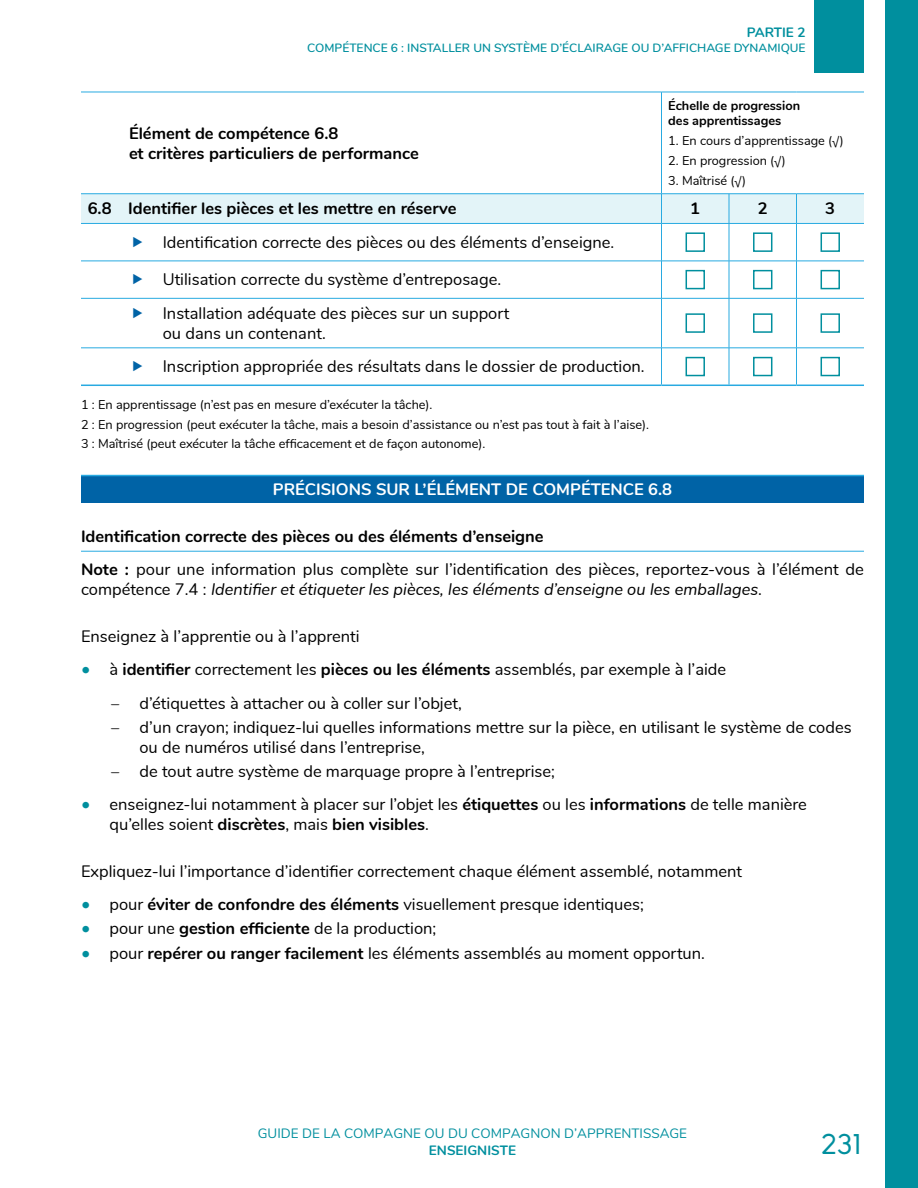
<style>
.page{position:relative;width:918px;height:1188px;background:#fff}
.page>*{position:absolute;margin:0;border:0;box-sizing:border-box;transform-origin:0 0}
.t1{font:28.5px "Solomon Sans Normal";color:#008f9e}
.t2{font:16.5px/19.8px "Nunito";color:#000}
.TH{font:700 16.5px/19.8px "Nunito";color:#000}
.t3{font:700 16.5px "Nunito";color:#fff}
.t4{font:13.5px "Nunito";color:#008f9e}
.t5{font:700 13.5px "Nunito";color:#008f9e}
.TH-2{font:12.75px "Nunito";color:#000}
.TH-3{font:700 12.75px/15.3px "Nunito";color:#000}
.t6{font:600 12px "Nunito";color:#008f9e}
.s1{font-weight:700}
.s2{font-style:italic}
.s3{font-size:18px;color:#008f9e}
</style>
<div class="page">
<div style="left:815px;top:0;width:49px;height:73px;background:#008f9e"></div>
<div style="left:885px;top:0;width:33px;height:1188px;background:#008f9e"></div>
<div style="left:81px;top:476px;width:783px;height:27px;background:#0063a6"></div>
<hr style="left:81px;top:475px;width:783px;height:1px;background:#28aae1">
<hr style="left:81px;top:551px;width:783px;height:1px;background:#28aae1">
<hr style="left:661px;top:92px;width:1px;height:102px;background:#28aae1">
<svg style="left:81px;top:194px;width:783px;height:29px;background:#e0f2f7"></svg>
<hr style="left:81px;top:261px;width:581px;height:1px;background:#28aae1">
<hr style="left:81px;top:298px;width:581px;height:1px;background:#28aae1">
<hr style="left:81px;top:348px;width:581px;height:1px;background:#28aae1">
<hr style="left:662px;top:385px;width:67px;height:1px;background:#28aae1">
<hr style="left:729px;top:385px;width:67px;height:1px;background:#28aae1">
<hr style="left:796px;top:385px;width:68px;height:1px;background:#28aae1">
<hr style="left:661px;top:224px;width:1px;height:37px;background:#28aae1">
<hr style="left:661px;top:261px;width:1px;height:37px;background:#28aae1">
<hr style="left:661px;top:299px;width:1px;height:49px;background:#28aae1">
<hr style="left:661px;top:348px;width:1px;height:37px;background:#28aae1">
<hr style="left:81px;top:385px;width:581px;height:1px;background:#28aae1">
<hr style="left:81px;top:223px;width:581px;height:1px;background:#28aae1">
<hr style="left:662px;top:223px;width:67px;height:1px;background:#28aae1">
<hr style="left:729px;top:223px;width:67px;height:1px;background:#28aae1">
<hr style="left:796px;top:223px;width:68px;height:1px;background:#28aae1">
<hr style="left:81px;top:92px;width:581px;height:1px;background:#28aae1">
<hr style="left:662px;top:92px;width:67px;height:1px;background:#28aae1">
<hr style="left:729px;top:92px;width:67px;height:1px;background:#28aae1">
<hr style="left:796px;top:92px;width:68px;height:1px;background:#28aae1">
<hr style="left:81px;top:193px;width:581px;height:1px;background:#28aae1">
<hr style="left:662px;top:193px;width:67px;height:1px;background:#28aae1">
<hr style="left:729px;top:193px;width:67px;height:1px;background:#28aae1">
<hr style="left:796px;top:193px;width:68px;height:1px;background:#28aae1">
<hr style="left:662px;top:261px;width:67px;height:1px;background:#28aae1">
<hr style="left:729px;top:261px;width:67px;height:1px;background:#28aae1">
<hr style="left:796px;top:261px;width:68px;height:1px;background:#28aae1">
<hr style="left:662px;top:298px;width:67px;height:1px;background:#28aae1">
<hr style="left:729px;top:298px;width:67px;height:1px;background:#28aae1">
<hr style="left:796px;top:298px;width:68px;height:1px;background:#28aae1">
<hr style="left:662px;top:348px;width:67px;height:1px;background:#28aae1">
<hr style="left:729px;top:348px;width:67px;height:1px;background:#28aae1">
<hr style="left:796px;top:348px;width:68px;height:1px;background:#28aae1">
<hr style="left:729px;top:224px;width:1px;height:37px;background:#28aae1">
<hr style="left:796px;top:224px;width:1px;height:37px;background:#28aae1">
<hr style="left:729px;top:261px;width:1px;height:37px;background:#28aae1">
<hr style="left:796px;top:261px;width:1px;height:37px;background:#28aae1">
<hr style="left:729px;top:299px;width:1px;height:49px;background:#28aae1">
<hr style="left:796px;top:299px;width:1px;height:49px;background:#28aae1">
<hr style="left:729px;top:348px;width:1px;height:37px;background:#28aae1">
<hr style="left:796px;top:348px;width:1px;height:37px;background:#28aae1">
<div style="left:686px;top:232px;width:19px;height:20px;border:2px solid #008f9e"></div>
<div style="left:753px;top:232px;width:19px;height:20px;border:2px solid #008f9e"></div>
<div style="left:821px;top:232px;width:19px;height:20px;border:2px solid #008f9e"></div>
<div style="left:686px;top:270px;width:19px;height:19px;border:2px solid #008f9e"></div>
<div style="left:753px;top:270px;width:19px;height:19px;border:2px solid #008f9e"></div>
<div style="left:821px;top:270px;width:19px;height:19px;border:2px solid #008f9e"></div>
<div style="left:686px;top:313px;width:19px;height:20px;border:2px solid #008f9e"></div>
<div style="left:753px;top:313px;width:19px;height:20px;border:2px solid #008f9e"></div>
<div style="left:821px;top:313px;width:19px;height:20px;border:2px solid #008f9e"></div>
<div style="left:686px;top:357px;width:19px;height:19px;border:2px solid #008f9e"></div>
<div style="left:753px;top:357px;width:19px;height:19px;border:2px solid #008f9e"></div>
<div style="left:821px;top:357px;width:19px;height:19px;border:2px solid #008f9e"></div>
<p class="t5" style="left:747px;top:23px;width:60px">Partie 2</p>
<p class="t6" style="left:307px;top:39px;width:500px">COMPÉTENCE 6 : INSTALLER UN SYSTÈME D’ÉCLAI RAGE OU D’AFFICHAGE DYNAMI QUE</p>
<p class="TH" style="left:129px;top:122px;width:291px">Élément de compétence 6.8<br>et critères particuliers de performance</p>
<p class="TH-3" style="left:668px;top:97px;width:133px">Échelle de progression des apprentissages</p>
<p class="TH-2" style="left:668px;top:131px;width:177px">1. En cours d’apprentissage (√)</p>
<p class="TH-2" style="left:668px;top:151px;width:119px">2. En progression (√)</p>
<p class="TH-2" style="left:668px;top:171px;width:79px">3. Maîtrisé (√)</p>
<p class="TH" style="left:88px;top:198px;width:370px">6.8 I dentifier les pièces et les mettre en réserve</p>
<p class="TH" style="left:690px;top:198px;width:11px">1</p>
<p class="TH" style="left:758px;top:198px;width:11px">2</p>
<p class="TH" style="left:825px;top:198px;width:11px">3</p>
<p class="t2" style="left:163px;top:231px;width:453px">Identification correcte des pièces ou des éléments d’enseigne.</p>
<p class="t2" style="left:163px;top:269px;width:340px">Utilisation correcte du système d’entreposage.</p>
<p class="t2" style="left:163px;top:302px;width:348px">Installation adéquate des pièces sur un support ou dans un contenant.</p>
<p class="t2" style="left:163px;top:356px;width:483px">Inscription appropriée des résultats dans le dossier de production.</p>
<p class="TH-2" style="left:81px;top:395px;width:353px">1 : En apprentissage (n’est pas en mesure d’exécuter la tâche).</p>
<p class="TH-2" style="left:81px;top:415px;width:570px">2 : En progression (peut exécuter la tâche, mais a besoin d’assistance ou n’est pas tout à fait à l’aise).</p>
<p class="TH-2" style="left:81px;top:435px;width:406px">3 : Maîtrisé (peut exécuter la tâche efficacement et de façon autonome).</p>
<h4 class="t3" style="left:273px;top:477px;width:401px">PRÉCISIONS SUR L’ÉLÉMENT DE COMPÉTENCE 6.8</h4>
<h5 class="TH" style="left:81px;top:525px;width:464px">Identification correcte des pièces ou des éléments d’enseigne</h5>
<p class="t2" style="left:81px;top:559px;width:785px"><span class="s1">Note :</span> pour une information plus complète sur l’identification des pièces, reportez-vous à l’élément de compétence 7.4 : <span class="s2">Identifier et étiqueter les pièces, les éléments d’enseigne ou les emballages</span>.</p>
<p class="t2" style="left:81px;top:625px;width:280px">Enseignez à l’apprentie ou à l’apprenti</p>
<p class="t2" style="left:81px;top:659px;width:647px"><span class="s3">•</span> à <span class="s1">identifier</span> correctement les <span class="s1">pièces ou les éléments</span> assemblés, par exemple à l’aide</p>
<p class="t2" style="left:111px;top:692px;width:353px">– d’étiquettes à attacher ou à coller sur l’objet,</p>
<p class="t2" style="left:140px;top:716px;width:714px;text-indent:-28px">– d’un crayon; indiquez-lui quelles informations mettre sur la pièce, en utilisant le système de codes ou de numéros utilisé dans l’entreprise,</p>
<p class="t2" style="left:111px;top:760px;width:445px">– de tout autre système de marquage propre à l’entreprise;</p>
<p class="t2" style="left:110px;top:794px;width:699px;text-indent:-28px"><span class="s3">•</span> enseignez-lui notamment à placer sur l’objet les <span class="s1">étiquettes</span> ou les <span class="s1">informations</span> de telle manière qu’elles soient <span class="s1">discrètes</span>, mais <span class="s1">bien visibles</span>.</p>
<p class="t2" style="left:81px;top:860px;width:663px">Expliquez-lui l’importance d’identifier correctement chaque élément assemblé, notamment</p>
<p class="t2" style="left:81px;top:894px;width:564px"><span class="s3">•</span> pour <span class="s1">éviter de confondre des éléments</span> visuellement presque identiques;</p>
<p class="t2" style="left:81px;top:918px;width:357px"><span class="s3">•</span> pour une <span class="s1">gestion efficiente</span> de la production;</p>
<p class="t2" style="left:81px;top:942px;width:626px"><span class="s3">•</span> pour <span class="s1">repérer ou ranger facilement</span> les éléments assemblés au moment opportun.</p>
<p class="t4" style="left:258px;top:1124px;width:431px">GUIDE DE LA COMPAGNE OU DU COMPAGNON D’APPRENTISSAGE</p>
<p class="t5" style="left:429px;top:1140px;width:89px">ENSEIGNISTE</p>
<h1 class="t1" style="left:821px;top:1128px;width:43px">231</h1>
</div>
